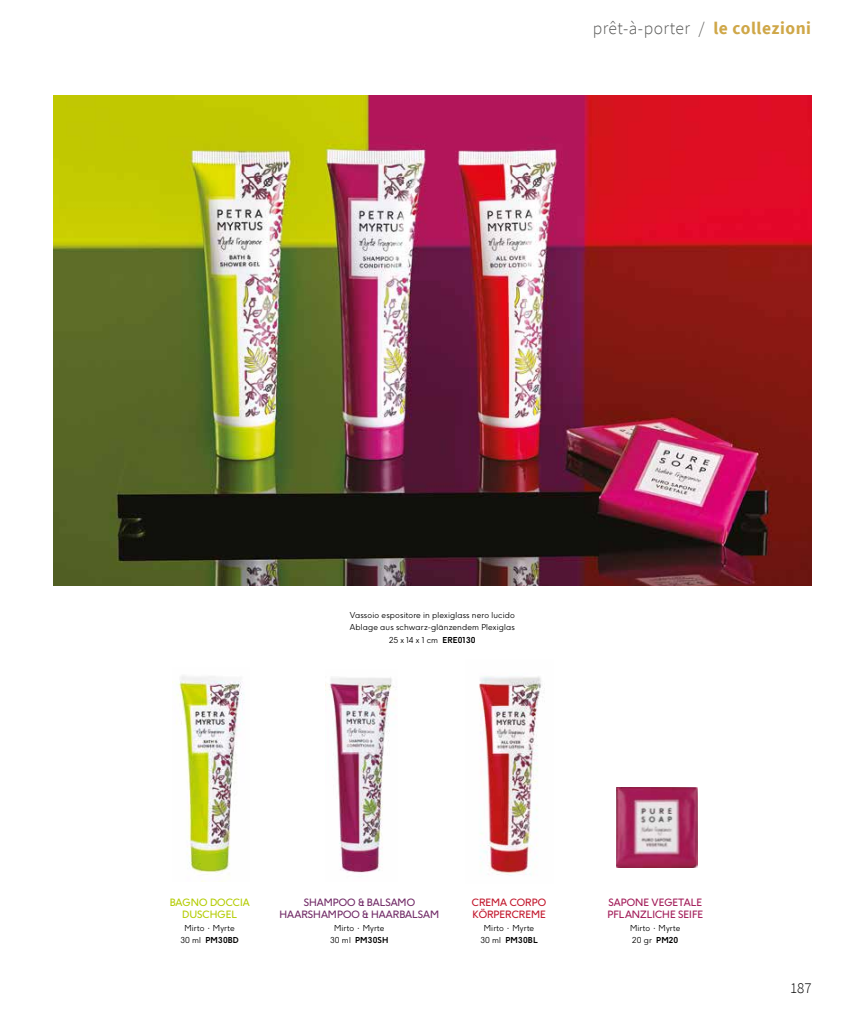
<style>
.page{position:relative;width:847px;height:1028px;background:#fff}
.page>*{position:absolute;margin:0;border:0;box-sizing:border-box;transform-origin:0 0}
.t1{font:300 17.5px "Source Sans Pro";letter-spacing:.03em;color:#575756}
.t2{font:300 15px "Source Sans Pro";color:#000}
.t3{font:10px/12.5px "IHC Ginger";color:#712a66;text-align:center}
.t4{font:10px/12.5px "IHC Ginger";color:#a21b58}
.t5{font:10px/12.5px "IHC Ginger";color:#c2172c}
.t6{font:10px/12.5px "IHC Ginger";color:#b4cc04;text-align:center}
.t7{font:300 8.12px/12.5px "IHC Ginger";letter-spacing:.02em;color:#000;text-align:center}
.s1{font-weight:700;color:#cfa748}
.s2{font-weight:700}
.s3{font-family:"Source Sans Pro";font-weight:400}
</style>
<div class="page">
<img style="left:479px;top:676px;width:63px;height:200px">
<img style="left:173px;top:676px;width:71px;height:205px">
<img style="left:325px;top:677px;width:69px;height:196px">
<img style="left:617px;top:787px;width:80px;height:80px">
<img style="left:53px;top:95px;width:758px;height:491px">
<h1 class="t1" style="left:593px;top:18px;width:220px">prêt-à-porter / <span class="s1">le collezioni</span></h1>
<p class="t7" style="left:350px;top:609px;width:167px">Vassoio espositore in plexiglass nero lucido<br>Ablage aus schwarz-glänzendem Plexiglas<br>25 x 14 x 1 cm <span class="s2">ERE0130</span></p>
<p class="t6" style="left:170px;top:895px;width:82px">BAGNO DOCCIA<br>DUSCHGEL</p>
<p class="t7" style="left:180px;top:921px;width:60px">Mirto <span class="s3">∙</span> Myrte<br>30 ml <span class="s2">PM30BD</span></p>
<p class="t3" style="left:280px;top:895px;width:161px">SHAMPOO &amp; BALSAMO<br>HAARSHAMPOO &amp; HAARBALSAM</p>
<p class="t7" style="left:330px;top:921px;width:60px">Mirto <span class="s3">∙</span> Myrte<br>30 ml <span class="s2">PM30SH</span></p>
<p class="t5" style="left:472px;top:895px;width:76px">CREMA CORPO<br>KÖRPERCREME</p>
<p class="t7" style="left:480px;top:921px;width:59px">Mirto <span class="s3">∙</span> Myrte<br>30 ml <span class="s2">PM30BL</span></p>
<p class="t4" style="left:607px;top:895px;width:97px">SAPONE VEGETALE<br>PFLANZLICHE SEIFE</p>
<p class="t7" style="left:630px;top:921px;width:52px;text-align:left">Mirto <span class="s3">∙</span> Myrte<br>20 gr <span class="s2">PM20</span></p>
<h2 class="t2" style="left:790px;top:979px;width:23px">187</h2>
</div>
